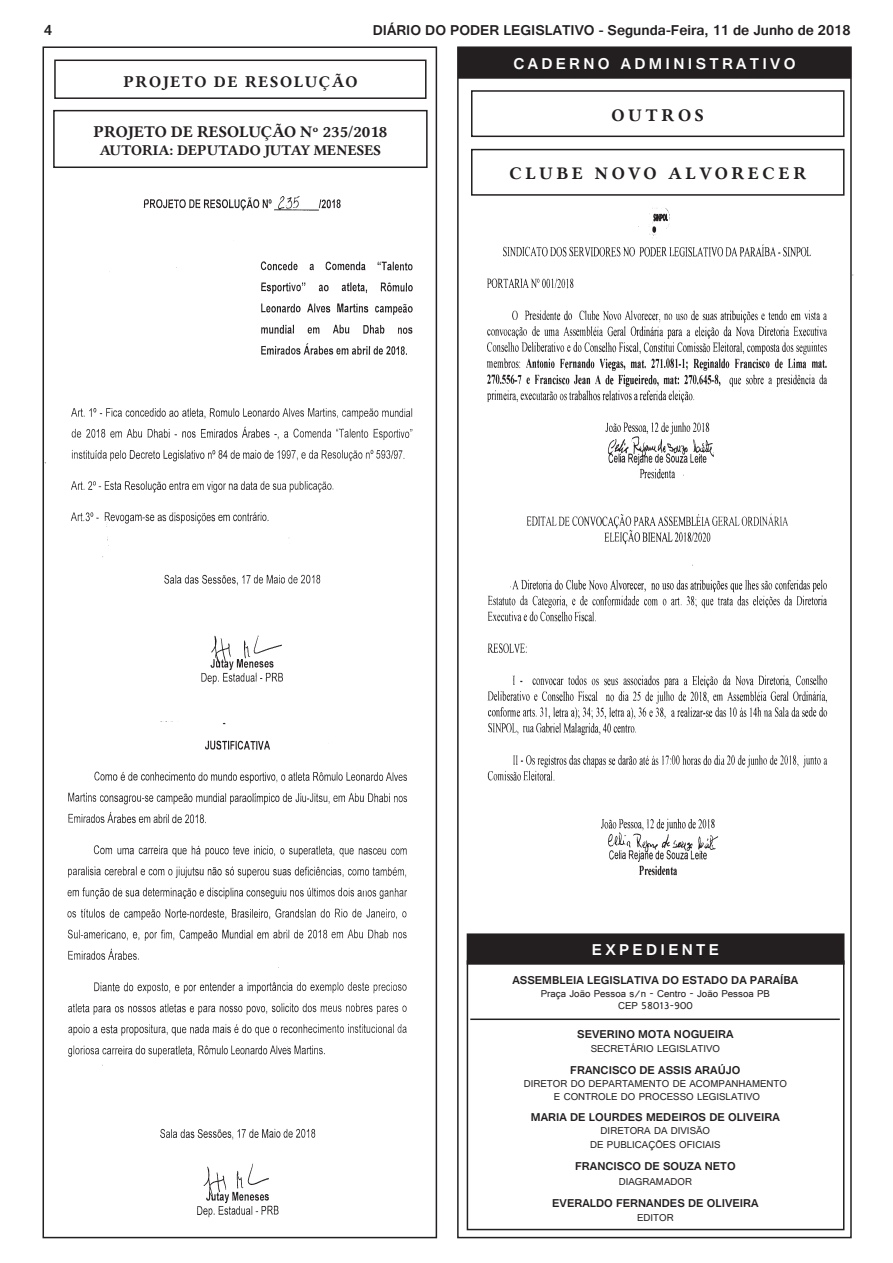
<style>
.page{position:relative;width:893px;height:1263px;background:#fff}
.page>*{position:absolute;margin:0;border:0;box-sizing:border-box;transform-origin:0 0}
.t1{font:18px "Lin Libertine B";letter-spacing:.2em;color:#231f20}
.t2{font:700 16.5px "Gautami";letter-spacing:.2em;color:#fff}
.t3{font:16.5px "Lin Libertine B";color:#231f20}
.t4{font:16.5px "Lin Libertine B";letter-spacing:.1em;color:#231f20}
.t5{font:700 15px "Gautami";color:#231f20}
.t6{font:15px "Lin Libertine B";color:#231f20}
.t7{font:700 12px "Gautami";color:#231f20}
.t8{font:10.5px "Gautami";color:#231f20}
</style>
<div class="page">
<img style="left:42px;top:178px;width:396px;height:535px">
<div style="left:54px;top:60px;width:373px;height:39px;border:2px solid #231f20"></div>
<div style="left:53px;top:110px;width:375px;height:58px;border:2px solid #231f20"></div>
<img style="left:42px;top:721px;width:396px;height:514px">
<div style="left:467px;top:960px;width:377px;height:270px;border:2px solid #231f20"></div>
<div style="left:467px;top:934px;width:377px;height:30px;background:#231f20"></div>
<div style="left:467px;top:933px;width:377px;height:32px;border:2px solid #231f20"></div>
<hr style="left:470px;top:1018px;width:370px;height:2px;background:#231f20">
<div style="left:459px;top:48px;width:391px;height:30px;background:#231f20"></div>
<div style="left:458px;top:47px;width:393px;height:32px;border:2px solid #231f20"></div>
<div style="left:471px;top:90px;width:373px;height:47px;border:2px solid #231f20"></div>
<div style="left:471px;top:149px;width:373px;height:47px;border:2px solid #231f20"></div>
<img style="left:457px;top:196px;width:397px;height:708px">
<h3 class="t5" style="left:44px;top:21px;width:10px">4</h3>
<h3 class="t5" style="left:373px;top:21px;width:479px">DIÁRIO DO PODER LEGISLATIVO - Segunda-Feira, 11 de Junho de 2018</h3>
<p class="t4" style="left:123px;top:70px;width:236px">PROJETO DE RESOLUÇÃO</p>
<p class="t3" style="left:94px;top:120px;width:295px">PROJETO DE RESOLUÇÃO Nº 235/2018</p>
<p class="t6" style="left:100px;top:140px;width:283px">AUTORIA: DEPUTADO JUTAY MENESES</p>
<p class="t2" style="left:513px;top:54px;width:284px">CADERNO ADMINISTRATIVO</p>
<p class="t1" style="left:612px;top:102px;width:94px">OUTROS</p>
<p class="t1" style="left:509px;top:161px;width:298px">CLUBE NOVO ALVORECER</p>
<p class="t2" style="left:592px;top:940px;width:129px">EXPEDIENTE</p>
<p class="t7" style="left:512px;top:973px;width:288px">ASSEMBLEIA LEGISLATIVA DO ESTADO DA PARAÍBA</p>
<p class="t8" style="left:541px;top:987px;width:231px">Praça João Pessoa s/n - Centro - João Pessoa PB</p>
<p class="t8" style="left:618px;top:999px;width:76px">CEP 58013-900</p>
<p class="t7" style="left:577px;top:1027px;width:158px">SEVERINO MOTA NOGUEIRA</p>
<p class="t8" style="left:591px;top:1043px;width:131px">SECRETÁRIO LEGISLATIVO</p>
<p class="t7" style="left:570px;top:1063px;width:172px">FRANCISCO DE ASSIS ARAÚJO</p>
<p class="t8" style="left:524px;top:1077px;width:265px">DIRETOR DO DEPARTAMENTO DE ACOMPANHAMENTO</p>
<p class="t8" style="left:554px;top:1090px;width:208px">E CONTROLE DO PROCESSO LEGISLATIVO</p>
<p class="t7" style="left:531px;top:1110px;width:250px">MARIA DE LOURDES MEDEIROS DE OLIVEIRA</p>
<p class="t8" style="left:601px;top:1124px;width:111px">DIRETORA DA DIVISÃO</p>
<p class="t8" style="left:590px;top:1139px;width:132px">DE PUBLICAÇÕES OFICIAIS</p>
<p class="t7" style="left:575px;top:1159px;width:162px">FRANCISCO DE SOUZA NETO</p>
<p class="t8" style="left:619px;top:1175px;width:75px">DIAGRAMADOR</p>
<p class="t7" style="left:552px;top:1195px;width:208px">EVERALDO FERNANDES DE OLIVEIRA</p>
<p class="t8" style="left:637px;top:1211px;width:38px">EDITOR</p>
</div>
